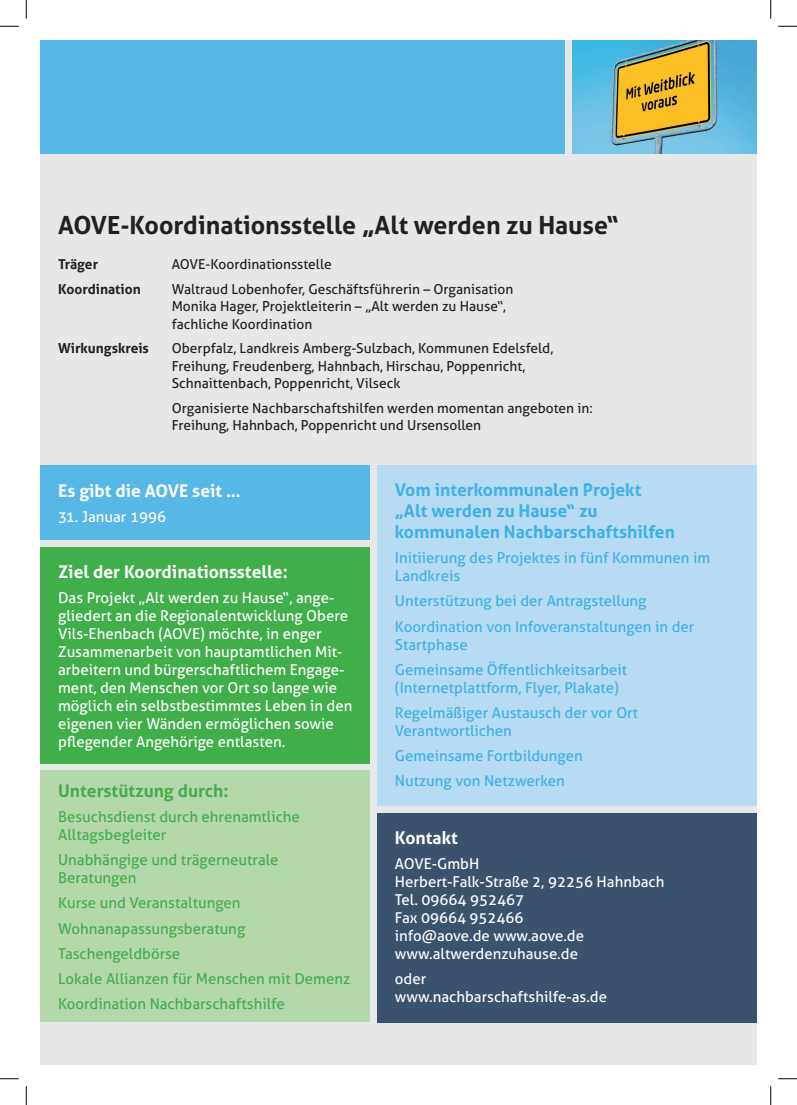
<style>
.page{position:relative;width:797px;height:1105px;background:#fff}
.page>*{position:absolute;margin:0;border:0;box-sizing:border-box;transform-origin:0 0}
.t1{font:700 25px "Aller";color:#231f20}
.t2{font:700 17.5px/21px "Aller";color:#3db1e5}
.t3{font:700 17.5px "Aller";color:#fff}
.t4{font:700 17.5px "Aller";color:#40ae49}
.t5{font:15px/18px "Aller";color:#fff}
.t6{font:15px/25.1px "Aller";color:#3db1e5}
.t7{font:15px/25.1px "Aller";color:#40ae49}
.t8{font:13.75px/17.5px "Aller";color:#231f20}
.t9{font:700 13.75px "Aller";color:#231f20}
</style>
<div class="page">
<div style="left:40px;top:40px;width:716px;height:1024px;background:#e6e7e9"></div>
<div style="left:40px;top:40px;width:525px;height:114px;background:#57b7e7"></div>
<img style="left:572px;top:40px;width:184px;height:114px">
<div style="left:377px;top:466px;width:379px;height:340px;background:#b7dbf3"></div>
<div style="left:40px;top:770px;width:330px;height:252px;background:#b5d7ac"></div>
<div style="left:40px;top:547px;width:330px;height:216px;background:#40ae49"></div>
<div style="left:40px;top:466px;width:330px;height:74px;background:#57b7e7"></div>
<div style="left:377px;top:813px;width:379px;height:209px;background:#3b526d"></div>
<svg style="left:0;top:25px;width:19px;height:2px"></svg>
<svg style="left:778px;top:25px;width:19px;height:2px"></svg>
<svg style="left:0;top:1078px;width:19px;height:1px"></svg>
<svg style="left:778px;top:1078px;width:19px;height:1px"></svg>
<svg style="left:25px;top:0;width:2px;height:19px"></svg>
<svg style="left:25px;top:1086px;width:2px;height:19px"></svg>
<svg style="left:770px;top:0;width:1px;height:19px"></svg>
<svg style="left:770px;top:1086px;width:1px;height:19px"></svg>
<h1 class="t1" style="left:58px;top:210px;width:562px">AOVE-Koordinationsstelle „Alt werden zu Hause“</h1>
<p class="t9" style="left:58px;top:256px;width:42px">Träger</p>
<p class="t8" style="left:172px;top:255px;width:161px">AOVE-Koordinationsstelle</p>
<p class="t9" style="left:58px;top:280px;width:84px">Koordination</p>
<p class="t8" style="left:172px;top:280px;width:343px">Waltraud Lobenhofer, Geschäftsführerin – Organisation<br>Monika Hager, Projektleiterin – „Alt werden zu Hause“, fachliche Koordination</p>
<p class="t9" style="left:58px;top:340px;width:92px">Wirkungskreis</p>
<p class="t8" style="left:172px;top:339px;width:383px">Oberpfalz, Landkreis Amberg-Sulzbach, Kommunen Edelsfeld,<br>Freihung, Freudenberg, Hahnbach, Hirschau, Poppenricht,<br>Schnaittenbach, Poppenricht, Vilseck</p>
<p class="t8" style="left:172px;top:399px;width:422px">Organisierte Nachbarschaftshilfen werden momentan angeboten in:<br>Freihung, Hahnbach, Poppenricht und Ursensollen</p>
<p class="t3" style="left:58px;top:480px;width:184px">Es gibt die AOVE seit …</p>
<p class="t5" style="left:58px;top:507px;width:109px">31. Januar 1996</p>
<p class="t3" style="left:58px;top:561px;width:231px">Ziel der Koordinationsstelle:</p>
<p class="t5" style="left:58px;top:588px;width:296px">Das Projekt „Alt werden zu Hause“, ange&shy;gliedert an die Regionalentwicklung Obere Vils-Ehenbach (AOVE) möchte, in enger Zusammenarbeit von hauptamtlichen Mit&shy;arbeitern und bürgerschaftlichem Engage&shy;ment, den Menschen vor Ort so lange wie möglich ein selbstbestimmtes Leben in den eigenen vier Wänden ermöglichen sowie pflegender Angehörige entlasten.</p>
<p class="t4" style="left:58px;top:780px;width:172px">Unterstützung durch:</p>
<p class="t7" style="left:58px;top:808px;width:243px;line-height:18px">Besuchsdienst durch ehrenamtliche<br>Alltagsbegleiter</p>
<p class="t7" style="left:58px;top:851px;width:222px;line-height:18px">Unabhängige und trägerneutrale<br>Beratungen</p>
<p class="t7" style="left:58px;top:890px;width:293px">Kurse und Veranstaltungen<br>Wohnanapassungsberatung<br>Taschengeldbörse<br>Lokale Allianzen für Menschen mit Demenz<br>Koordination Nachbarschaftshilfe</p>
<p class="t2" style="left:395px;top:479px;width:281px">Vom interkommunalen Projekt „Alt werden zu Hause“ zu kommunalen Nachbarschaftshilfen</p>
<p class="t6" style="left:395px;top:549px;width:317px;line-height:18px">Initiierung des Projektes in fünf Kommunen im<br>Landkreis</p>
<p class="t6" style="left:395px;top:588px;width:301px">Unterstützung bei der Antragstellung<br>Koordination von Infoveranstaltungen in der</p>
<p class="t6" style="left:395px;top:632px;width:234px">Startphase<br>Gemeinsame Öffentlichkeitsarbeit</p>
<p class="t6" style="left:395px;top:675px;width:245px">(Internetplattform, Flyer, Plakate)<br>Regelmäßiger Austausch der vor Ort</p>
<p class="t6" style="left:395px;top:718px;width:189px">Verantwortlichen<br>Gemeinsame Fortbildungen<br>Nutzung von Netzwerken</p>
<p class="t3" style="left:395px;top:827px;width:64px">Kontakt</p>
<p class="t5" style="left:395px;top:855px;width:271px">AOVE-GmbH<br>Herbert-Falk-Straße 2, 92256 Hahnbach<br>Tel. 09664 952467<br>Fax 09664 952466<br>info@aove.de www.aove.de www.altwerdenzuhause.de</p>
<p class="t5" style="left:395px;top:970px;width:214px">oder www.nachbarschaftshilfe-as.de</p>
</div>
